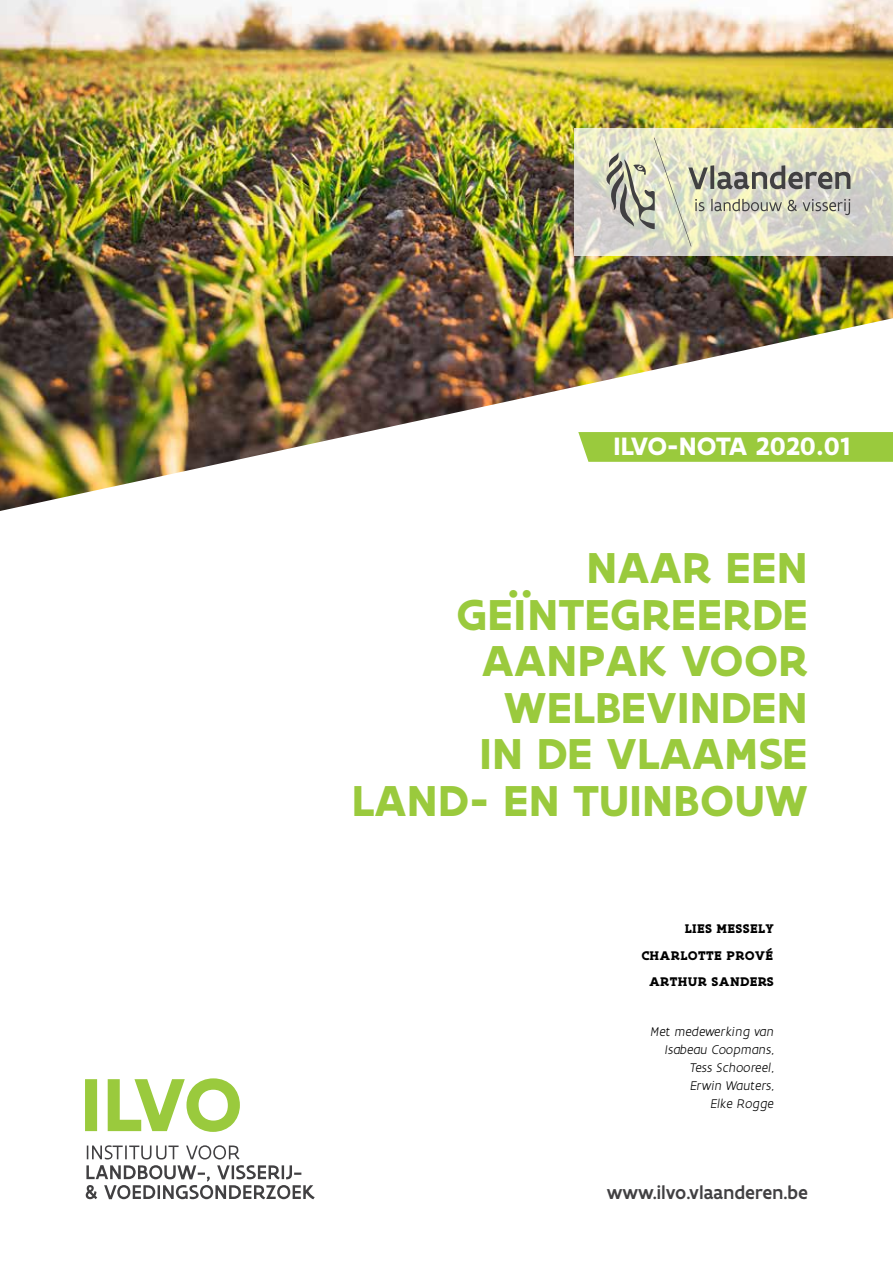
<style>
.page{position:relative;width:893px;height:1263px;background:#fff}
.page>*{position:absolute;margin:0;border:0;box-sizing:border-box;transform-origin:0 0}
.t1{font:700 46.5px/46.5px "Flanders Art Sans";letter-spacing:.005em;color:#9aca3d;text-align:right}
.t2{font:700 27px "Flanders Art Sans";color:#fff}
.t3{font:500 19.5px "Flanders Art Sans";color:#414042}
.t4{font:italic 300 13.5px/18px "Flanders Art Sans";color:#000;text-align:right}
.t5{font:700 13.5px/26.5px "Flanders Art Serif";letter-spacing:.025em;color:#000;text-align:right}
</style>
<div class="page">
<img style="left:0;top:0;width:893px;height:511px">
<svg style="left:578px;top:432px;width:315px;height:30px;background:#9ccb41"></svg>
<svg style="left:574px;top:128px;width:319px;height:128px;background:#dedcc9"></svg>
<svg style="left:601px;top:138px;width:249px;height:108px;background:#ceceba"></svg>
<svg style="left:85px;top:1078px;width:155px;height:54px"></svg>
<svg style="left:86px;top:1165px;width:229px;height:34px"></svg>
<svg style="left:87px;top:1145px;width:153px;height:14px"></svg>
<h2 class="t2" style="left:614px;top:429px;width:238px">ILVO-NOTA 2020.01</h2>
<h1 class="t1" style="left:352px;top:545px;width:457px">NAAR EEN<br>GEÏNTEGREERDE<br>AANPAK VOOR<br>WELBEVINDEN<br>IN DE VLAAMSE<br>LAND- EN TUINBOUW</h1>
<p class="t5" style="left:641px;top:916px;width:134px">LIES MESSELY<br>CHARLOTTE PROVÉ<br>ARTHUR SANDERS</p>
<p class="t4" style="left:651px;top:1023px;width:125px">Met medewerking van<br>Isabeau Coopmans,<br>Tess Schooreel,<br>Erwin Wauters,<br>Elke Rogge</p>
<h3 class="t3" style="left:607px;top:1180px;width:203px">www.ilvo.vlaanderen.be</h3>
</div>
